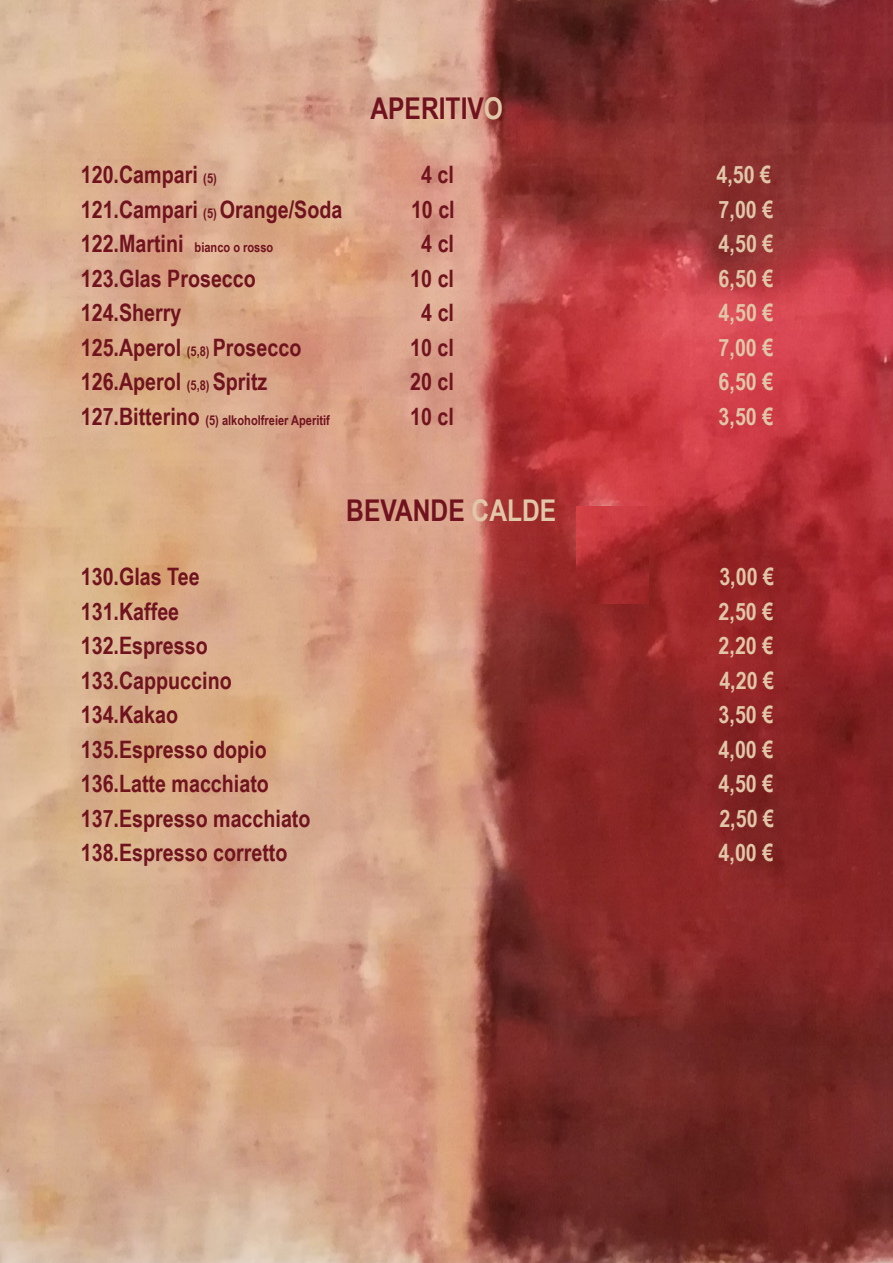
<style>
.page{position:relative;width:893px;height:1263px;background:#fff}
.page>*{position:absolute;margin:0;border:0;box-sizing:border-box;transform-origin:0 0}
.t1{font:700 30px "Arial Narrow";color:#70131e}
.t2{font:700 24px "Arial Narrow";color:#70131e}
.t3{font:700 24px "Arial Narrow";color:#e1c6a8}
.t4{font:700 13.5px "Arial Narrow";color:#70131e}
.s1{color:#e1c6a8}
.s2{font-size:13.5px}
.s3{font-size:24px}
</style>
<div class="page">
<img style="left:0;top:0;width:893px;height:1263px">
<img style="left:576px;top:506px;width:73px;height:98px">
<p class="t1" style="left:370px;top:86px;width:134px">APERITIV<span class="s1">O</span></p>
<p class="t2" style="left:81px;top:157px;width:138px">120.Campari <span class="s2">(5)</span></p>
<p class="t2" style="left:421px;top:157px;width:34px">4 cl</p>
<p class="t3" style="left:716px;top:157px;width:56px">4,50 €</p>
<p class="t2" style="left:81px;top:191px;width:263px">121.Campari <span class="s2">(5)</span> Orange/Soda</p>
<p class="t2" style="left:411px;top:191px;width:45px">10 cl</p>
<p class="t3" style="left:719px;top:191px;width:56px">7,00 €</p>
<p class="t4" style="left:81px;top:237px;width:194px"><span class="s3">122.Martini</span> bianco o rosso</p>
<p class="t2" style="left:421px;top:226px;width:34px">4 cl</p>
<p class="t3" style="left:719px;top:226px;width:56px">4,50 €</p>
<p class="t2" style="left:81px;top:260px;width:177px">123.Glas Prosecco</p>
<p class="t2" style="left:410px;top:260px;width:45px">10 cl</p>
<p class="t3" style="left:719px;top:260px;width:56px">6,50 €</p>
<p class="t2" style="left:81px;top:295px;width:102px">124.Sherry</p>
<p class="t2" style="left:421px;top:295px;width:34px">4 cl</p>
<p class="t3" style="left:719px;top:295px;width:56px">4,50 €</p>
<p class="t2" style="left:81px;top:329px;width:222px">125.Aperol <span class="s2">(5,8)</span> Prosecco</p>
<p class="t2" style="left:410px;top:329px;width:45px">10 cl</p>
<p class="t3" style="left:719px;top:329px;width:56px">7,00 €</p>
<p class="t2" style="left:81px;top:364px;width:188px">126.Aperol <span class="s2">(5,8)</span> Spritz</p>
<p class="t2" style="left:410px;top:364px;width:45px">20 cl</p>
<p class="t3" style="left:719px;top:364px;width:56px">6,50 €</p>
<p class="t4" style="left:81px;top:410px;width:251px"><span class="s3">127.Bitterino</span> (5) alkoholfreier Aperitif</p>
<p class="t2" style="left:410px;top:398px;width:45px">10 cl</p>
<p class="t3" style="left:719px;top:398px;width:56px">3,50 €</p>
<p class="t1" style="left:346px;top:488px;width:211px">BEVANDE <span class="s1">CALDE</span></p>
<p class="t2" style="left:81px;top:559px;width:120px">130.Glas Tee</p>
<p class="t3" style="left:719px;top:559px;width:56px">3,00 €</p>
<p class="t2" style="left:81px;top:593px;width:100px">131.Kaffee</p>
<p class="t3" style="left:719px;top:593px;width:56px">2,50 €</p>
<p class="t2" style="left:81px;top:628px;width:128px">132.Espresso</p>
<p class="t3" style="left:719px;top:628px;width:56px">2,20 €</p>
<p class="t2" style="left:81px;top:662px;width:152px">133.Cappuccino</p>
<p class="t3" style="left:719px;top:662px;width:56px">4,20 €</p>
<p class="t2" style="left:81px;top:697px;width:99px">134.Kakao</p>
<p class="t3" style="left:719px;top:697px;width:56px">3,50 €</p>
<p class="t2" style="left:81px;top:731px;width:187px">135.Espresso dopio</p>
<p class="t3" style="left:719px;top:731px;width:56px">4,00 €</p>
<p class="t2" style="left:81px;top:766px;width:190px">136.Latte macchiato</p>
<p class="t3" style="left:719px;top:766px;width:56px">4,50 €</p>
<p class="t2" style="left:81px;top:800px;width:231px">137.Espresso macchiato</p>
<p class="t3" style="left:719px;top:800px;width:56px">2,50 €</p>
<p class="t2" style="left:81px;top:835px;width:208px">138.Espresso corretto</p>
<p class="t3" style="left:719px;top:835px;width:56px">4,00 €</p>
</div>
